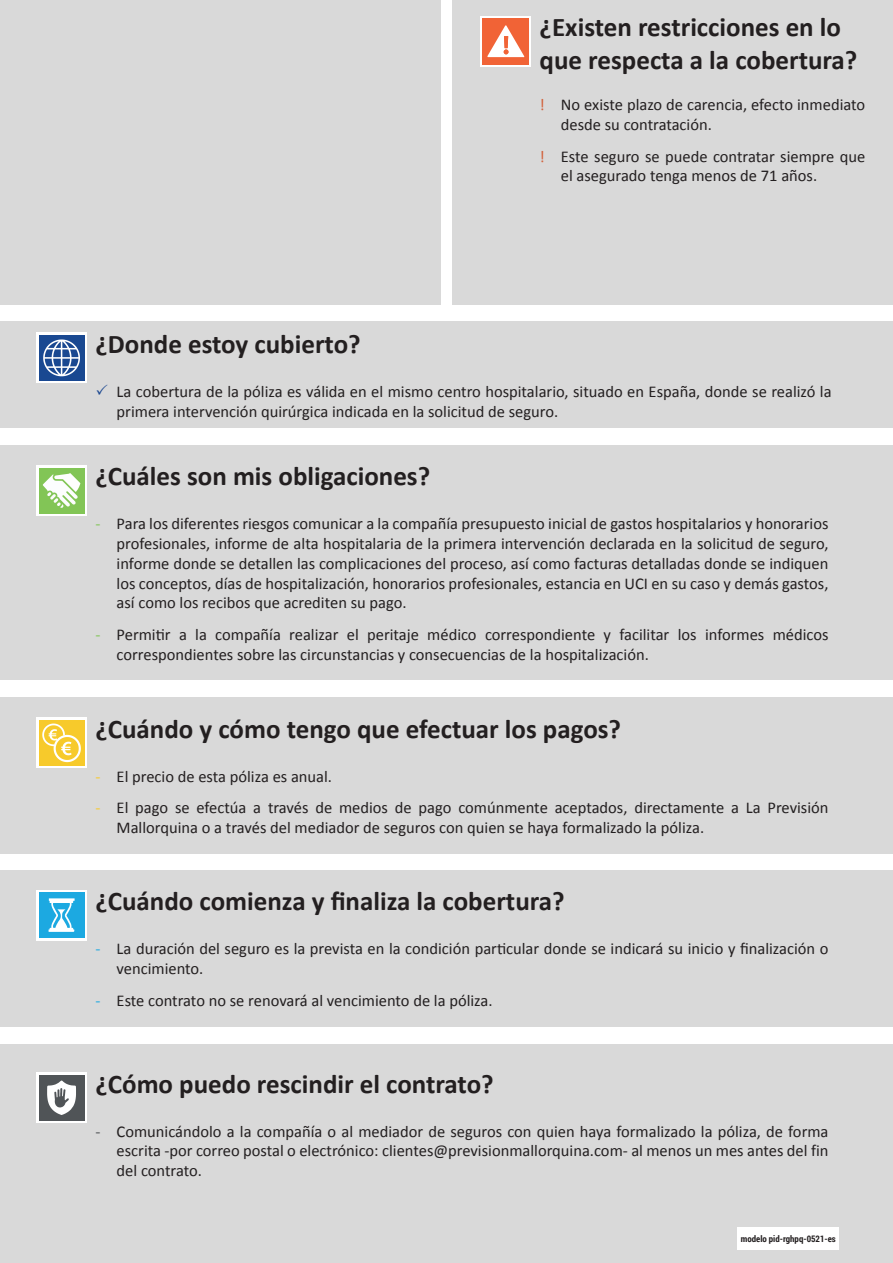
<style>
.page{position:relative;width:893px;height:1263px;background:#fff}
.page>*{position:absolute;margin:0;border:0;box-sizing:border-box;transform-origin:0 0}
.t1{font:700 27px/32.4px "Calibri";color:#231f20}
.t2{font:16.5px/19.8px "Calibri";color:#231f20}
.t3{font:700 9px "Roboto Condensed";color:#231f20}
.s1{color:#d2623c}
.s2{color:#81c557}
.s3{color:#f7c92b}
.s4{color:#1fa9e1}
.s5{color:#515457}
</style>
<div class="page">
<div style="left:453px;top:0;width:440px;height:304px;background:#d9d9d9"></div>
<div style="left:0;top:1044px;width:893px;height:219px;background:#d9d9d9"></div>
<div style="left:0;top:0;width:440px;height:304px;background:#d9d9d9"></div>
<div style="left:0;top:321px;width:893px;height:107px;background:#d9d9d9"></div>
<svg style="left:36px;top:333px;width:51px;height:50px"></svg>
<div style="left:39px;top:335px;width:45px;height:45px;background:#194891"></div>
<svg style="left:43px;top:339px;width:37px;height:37px"></svg>
<div style="left:0;top:445px;width:893px;height:235px;background:#d9d9d9"></div>
<svg style="left:36px;top:465px;width:51px;height:51px"></svg>
<div style="left:39px;top:468px;width:45px;height:45px;background:#82c556"></div>
<svg style="left:43px;top:473px;width:37px;height:35px"></svg>
<div style="left:0;top:697px;width:893px;height:157px;background:#d9d9d9"></div>
<svg style="left:36px;top:717px;width:51px;height:51px"></svg>
<div style="left:39px;top:720px;width:45px;height:45px;background:#f7ca2b"></div>
<svg style="left:42px;top:723px;width:39px;height:39px"></svg>
<div style="left:0;top:871px;width:893px;height:156px;background:#d9d9d9"></div>
<svg style="left:36px;top:890px;width:51px;height:50px"></svg>
<div style="left:39px;top:893px;width:45px;height:45px;background:#1ca9e1"></div>
<svg style="left:48px;top:898px;width:27px;height:34px"></svg>
<svg style="left:36px;top:1072px;width:51px;height:51px"></svg>
<div style="left:39px;top:1075px;width:45px;height:45px;background:#505457"></div>
<svg style="left:47px;top:1080px;width:29px;height:35px"></svg>
<div style="left:480px;top:16px;width:51px;height:51px;background:#fff"></div>
<div style="left:482px;top:18px;width:47px;height:47px;background:#f16336"></div>
<svg style="left:487px;top:25px;width:37px;height:32px"></svg>
<div style="left:738px;top:1228px;width:101px;height:22px;background:#fff"></div>
<p class="t1" style="left:540px;top:10px;width:319px">¿Existen restricciones en lo que respecta a la cobertura?</p>
<p class="t2" style="left:561px;top:94px;width:306px;text-indent:-21px"><span class="s1">!</span> No existe plazo de carencia, efecto inmediato desde su contratación.</p>
<p class="t2" style="left:561px;top:145px;width:306px;text-indent:-21px"><span class="s1">!</span> Este seguro se puede contratar siempre que el asegurado tenga menos de 71 años.</p>
<p class="t1" style="left:95px;top:326px;width:267px">¿Donde estoy cubierto?</p>
<p class="t2" style="left:117px;top:381px;width:716px">La cobertura de la póliza es válida en el mismo centro hospitalario, situado en España, donde se realizó la primera intervención quirúrgica indicada en la solicitud de seguro.</p>
<p class="t1" style="left:95px;top:459px;width:336px">¿Cuáles son mis obligaciones?</p>
<p class="t2" style="left:117px;top:513px;width:713px;text-align:justify;text-indent:-21px"><span class="s2">-</span> Para los diferentes riesgos comunicar a la compañía presupuesto inicial de gastos hospitalarios y honorarios profesionales, informe de alta hospitalaria de la primera intervención declarada en la solicitud de seguro, informe donde se detallen las complicaciones del proceso, así como facturas detalladas donde se indiquen los conceptos, días de hospitalización, honorarios profesionales, estancia en UCI en su caso y demás gastos, así como los recibos que acrediten su pago.</p>
<p class="t2" style="left:117px;top:624px;width:713px;text-indent:-21px"><span class="s2">-</span> Permitir a la compañía realizar el peritaje médico correspondiente y facilitar los informes médicos correspondientes sobre las circunstancias y consecuencias de la hospitalización.</p>
<p class="t1" style="left:95px;top:711px;width:527px">¿Cuándo y cómo tengo que efectuar los pagos?</p>
<p class="t2" style="left:95px;top:765px;width:238px"><span class="s3">-</span> El precio de esta póliza es anual.</p>
<p class="t2" style="left:117px;top:797px;width:713px;text-indent:-21px"><span class="s3">-</span> El pago se efectúa a través de medios de pago comúnmente aceptados, directamente a La Previsión<br>Mallorquina o a través del mediador de seguros con quien se haya formalizado la póliza.</p>
<p class="t1" style="left:95px;top:884px;width:471px">¿Cuándo comienza y finaliza la cobertura?</p>
<p class="t2" style="left:117px;top:938px;width:713px;text-indent:-21px"><span class="s4">-</span> La duración del seguro es la prevista en la condición particular donde se indicará su inicio y finalización o vencimiento.</p>
<p class="t2" style="left:95px;top:989px;width:399px"><span class="s4">-</span> Este contrato no se renovará al vencimiento de la póliza.</p>
<p class="t1" style="left:95px;top:1066px;width:400px">¿Cómo puedo rescindir el contrato?</p>
<p class="t2" style="left:117px;top:1120px;width:713px;text-align:justify;text-indent:-21px"><span class="s5">-</span> Comunicándolo a la compañía o al mediador de seguros con quien haya formalizado la póliza, de forma escrita -por correo postal o electrónico: clientes@previsionmallorquina.com- al menos un mes antes del fin del contrato.</p>
<p class="t3" style="left:741px;top:1232px;width:96px">modelo pid-rghpq-0521-es</p>
</div>
